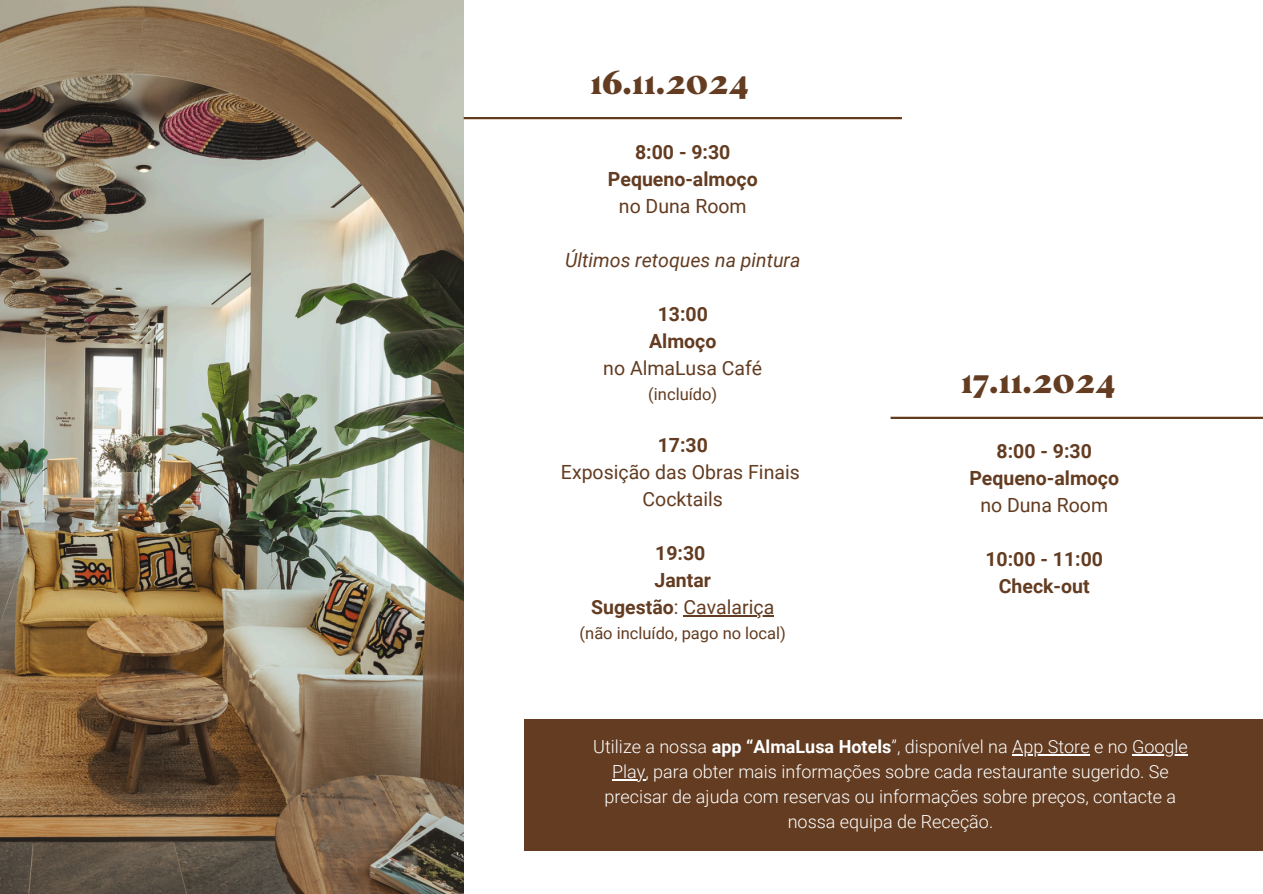
<style>
.page{position:relative;width:1263px;height:894px;background:#fff}
.page>*{position:absolute;margin:0;border:0;box-sizing:border-box;transform-origin:0 0}
.t1{font:900 35.4px "Postmans Serif";color:#633c21}
.t2{font:700 19.5px/27px "Roboto";color:#633c21;text-align:center}
.t3{font:19.5px/27px "Roboto";color:#633c21;text-align:center}
.t4{font:italic 19.5px "Roboto";color:#633c21}
.t5{font:300 18px/24.8px "Roboto";color:#fff;text-align:center}
.t6{font:16.5px "Roboto";color:#633c21}
.s1{font-weight:400}
.s2{font-weight:700}
</style>
<div class="page">
<img style="left:0;top:0;width:463px;height:893px">
<hr style="left:683px;top:614px;width:91px;height:2px;background:#633c21">
<hr style="left:464px;top:117px;width:438px;height:2px;background:#633b1b">
<hr style="left:891px;top:416px;width:372px;height:3px;background:#633b1b">
<div style="left:524px;top:719px;width:739px;height:131px;background:#633c21"></div>
<hr style="left:1012px;top:754px;width:78px;height:1px;background:#fff">
<hr style="left:1132px;top:754px;width:56px;height:1px;background:#fff">
<hr style="left:612px;top:779px;width:33px;height:1px;background:#fff">
<h1 class="t1" style="left:590px;top:65px;width:160px">16.11.2024</h1>
<h3 class="t2" style="left:608px;top:139px;width:151px">8:00 - 9:30<br>Pequeno-almoço <span class="s1">no Duna Room</span></h3>
<h3 class="t4" style="left:565px;top:249px;width:237px">Últimos retoques na pintura</h3>
<h3 class="t3" style="left:603px;top:301px;width:160px"><span class="s2">13:00<br>Almoço<br></span>no AlmaLusa Café</h3>
<h3 class="t6" style="left:648px;top:384px;width:70px">(incluído)</h3>
<h3 class="t3" style="left:561px;top:431px;width:240px"><span class="s2">17:30<br></span>Exposição das Obras Finais<br>Cocktails</h3>
<p class="t2" style="left:655px;top:539px;width:52px">19:30</p>
<p class="t2" style="left:655px;top:566px;width:58px">Jantar</p>
<p class="t3" style="left:591px;top:593px;width:185px"><span class="s2">Sugestão</span>: Cavalariça</p>
<p class="t6" style="left:580px;top:623px;width:208px">(não incluído, pago no local)</p>
<h1 class="t1" style="left:961px;top:364px;width:156px">17.11.2024</h1>
<h3 class="t2" style="left:969px;top:438px;width:151px">8:00 - 9:30<br>Pequeno-almoço <span class="s1">no Duna Room</span></h3>
<h2 class="t2" style="left:985px;top:546px;width:119px">10:00 - 11:00<br>Check-out</h2>
<h3 class="t5" style="left:593px;top:734px;width:596px">Utilize a nossa <span class="s2">app “AlmaLusa Hotels</span>”, disponível na App Store e no Google Play, para obter mais informações sobre cada restaurante sugerido. Se precisar de ajuda com reservas ou informações sobre preços, contacte a nossa equipa de Receção.</h3>
</div>
